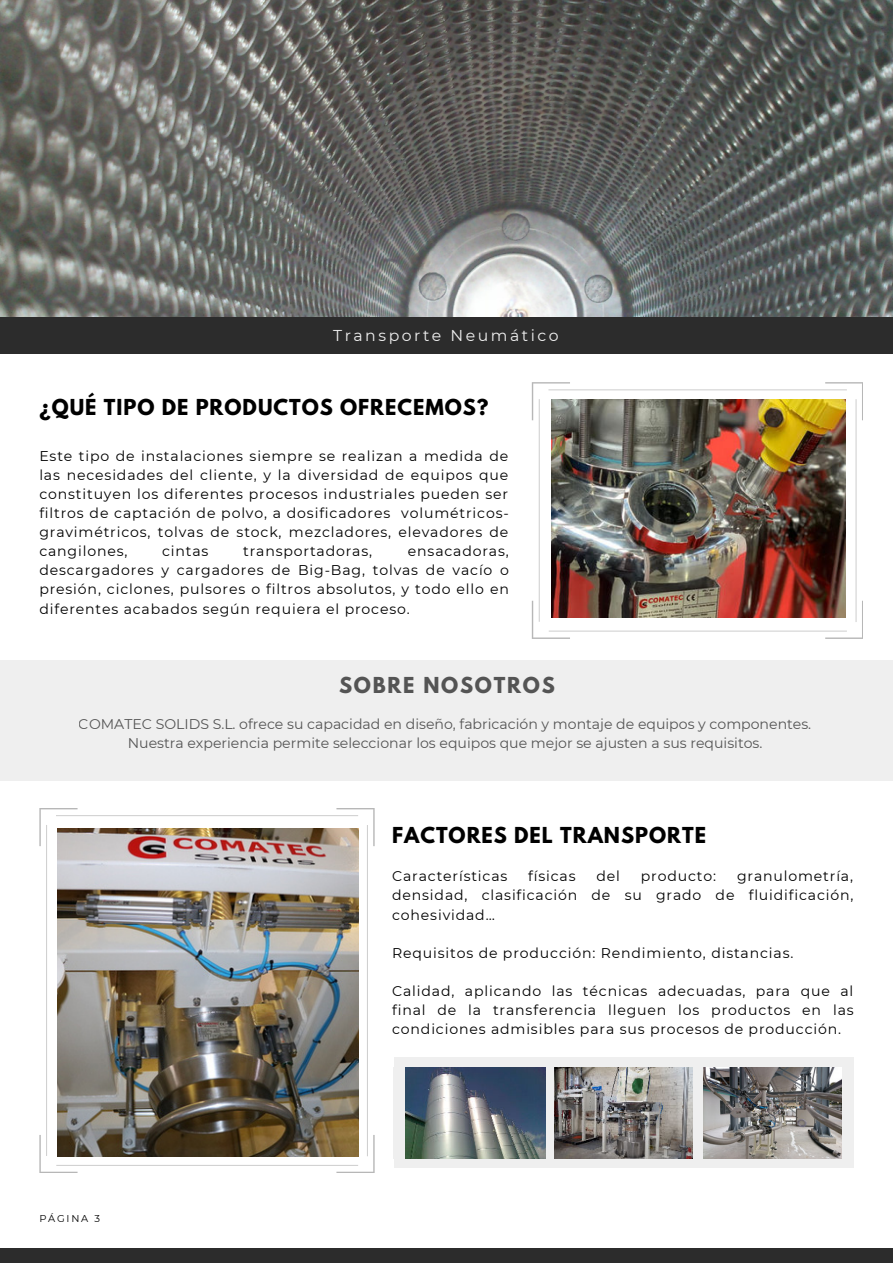
<style>
.page{position:relative;width:893px;height:1264px;background:#fff}
.page>*{position:absolute;margin:0;border:0;box-sizing:border-box;transform-origin:0 0}
.t1{font:700 19.5px "League Spartan";letter-spacing:.05em;color:#000}
.t2{font:700 19.5px "League Spartan";letter-spacing:.09em;color:#545454}
.t3{font:15.75px "Montserrat";letter-spacing:.16em;color:#efefef}
.t4{font:14.1px/19px "Montserrat";letter-spacing:.06em;color:#000;text-align:justify}
.t5{font:14.1px/19px "Montserrat";color:#000;text-align:center}
.t6{font:9.9px "Montserrat";letter-spacing:.18em;color:#000}
</style>
<div class="page">
<img style="left:0;top:0;width:892px;height:317px">
<div style="left:0;top:317px;width:892px;height:36px;background:#2c2c2c"></div>
<svg style="left:531px;top:382px;width:332px;height:257px"></svg>
<img style="left:551px;top:399px;width:294px;height:218px">
<div style="left:0;top:660px;width:892px;height:120px;background:#efefef"></div>
<svg style="left:39px;top:808px;width:335px;height:365px"></svg>
<img style="left:57px;top:828px;width:301px;height:328px">
<div style="left:394px;top:1057px;width:459px;height:111px;background:#efefef"></div>
<img style="left:554px;top:1067px;width:138px;height:91px">
<img style="left:405px;top:1067px;width:140px;height:91px">
<img style="left:703px;top:1067px;width:138px;height:91px">
<div style="left:0;top:1248px;width:892px;height:14px;background:#2c2c2c"></div>
<p class="t3" style="left:333px;top:324px;width:227px">Transporte Neumático</p>
<h1 class="t1" style="left:39px;top:391px;width:450px">¿QUÉ TIPO DE PRODUCTOS OFRECEMOS?</h1>
<p class="t4" style="left:39px;top:445px;width:471px">Este tipo de instalaciones siempre se realizan a medida de las necesidades del cliente, y la diversidad de equipos que constituyen los diferentes procesos industriales pueden ser filtros de captación de polvo, a dosificadores volumétricos&shy;gravimétricos, tolvas de stock, mezcladores, elevadores de cangilones,</p>
<p class="t4" style="left:39px;top:541px;width:471px;text-indent:368px">ensacadoras, descargadores y cargadores de Big-Bag, tolvas de vacío o presión, ciclones, pulsores o filtros absolutos, y todo ello en diferentes acabados según requiera el proceso.</p>
<p class="t4" style="left:162px;top:541px;width:48px">cintas</p>
<p class="t4" style="left:243px;top:541px;width:130px">transportadoras,</p>
<h1 class="t2" style="left:339px;top:669px;width:217px">SOBRE NOSOTROS</h1>
<p class="t5" style="left:79px;top:713px;width:733px">COMATEC SOLIDS S.L. ofrece su capacidad en diseño, fabricación y montaje de equipos y componentes.<br>Nuestra experiencia permite seleccionar los equipos que mejor se ajusten a sus requisitos.</p>
<p class="t6" style="left:39px;top:1211px;width:62px">PÁGINA 3</p>
<h1 class="t1" style="left:392px;top:820px;width:315px">FACTORES DEL TRANSPORTE</h1>
<p class="t4" style="left:392px;top:866px;width:117px">Características</p>
<p class="t4" style="left:528px;top:866px;width:49px">físicas</p>
<p class="t4" style="left:596px;top:866px;width:25px">del</p>
<p class="t4" style="left:641px;top:866px;width:77px">producto:</p>
<p class="t4" style="left:392px;top:866px;width:463px;text-indent:345px">granulometría, densidad, clasificación de su grado de fluidificación, cohesividad…</p>
<p class="t4" style="left:392px;top:942px;width:403px">Requisitos de producción: Rendimiento, distancias.</p>
<p class="t4" style="left:392px;top:980px;width:463px">Calidad, aplicando las técnicas adecuadas, para que al final de la transferencia lleguen los productos en las condiciones admisibles para sus procesos de producción.</p>
</div>
